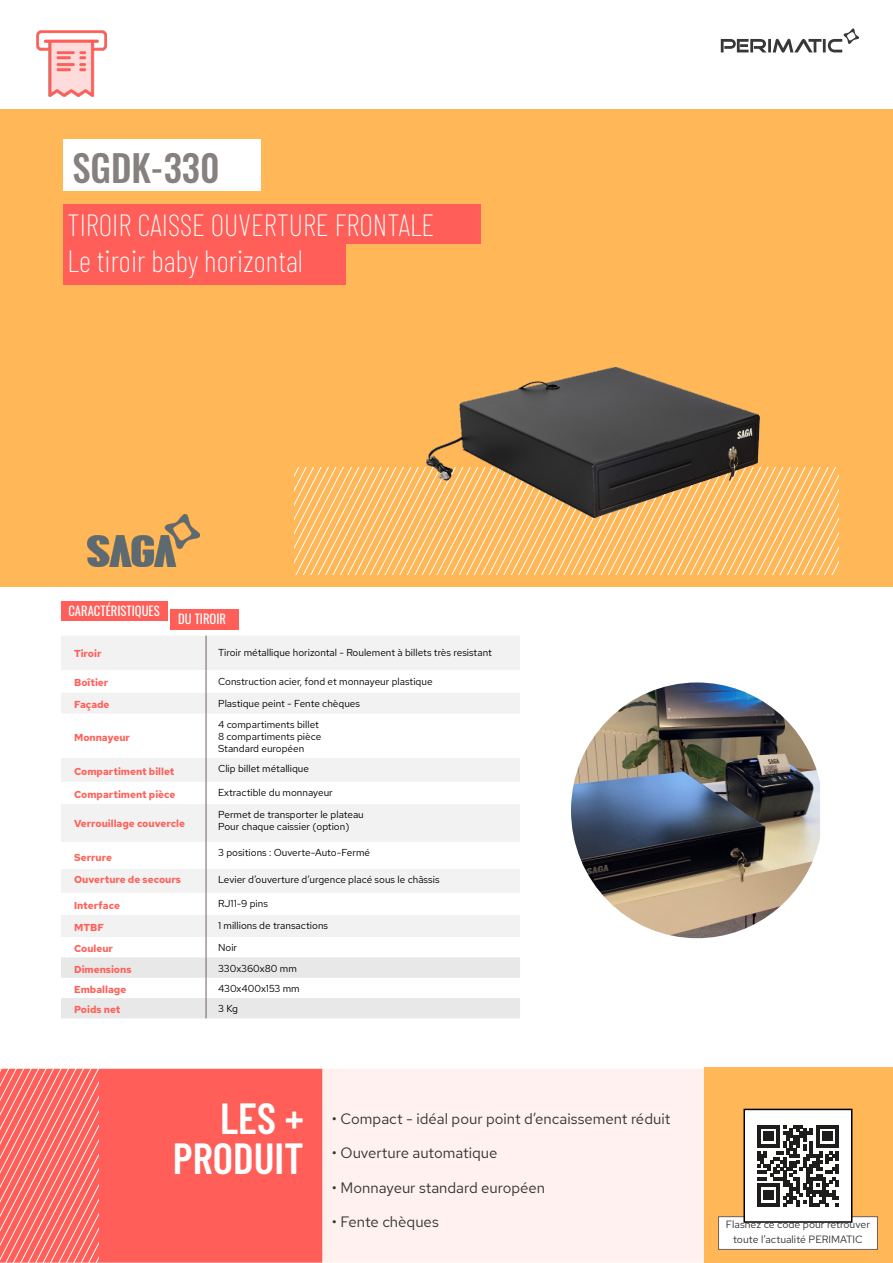
<style>
.page{position:relative;width:893px;height:1263px;background:#fff}
.page>*{position:absolute;margin:0;border:0;box-sizing:border-box;transform-origin:0 0}
.t1{font:600 43.5px/40.5px "Barlow Condensed";color:#fff;text-align:right}
.t2{font:36.75px "Oswald";color:#86807e}
.t3{font:200 30px/36px "Barlow Condensed";color:#fff}
.t4{font:15px "Red Hat Text";color:#333}
.t5{font:12.6px "Oswald";color:#fff}
.t6{font:10.5px/15px "Red Hat Text";color:#333;text-align:center}
.t7{font:10.05px/12px "Red Hat Text";color:#000}
.t8{font:700 10.05px "Red Hat Text";color:#ff5f58}
</style>
<div class="page">
<div style="left:322px;top:1069px;width:383px;height:194px;background:#fff1f0"></div>
<img style="left:571px;top:682px;width:249px;height:256px">
<div style="left:0;top:109px;width:893px;height:477px;background:#ffb758"></div>
<svg style="left:295px;top:468px;width:544px;height:107px"></svg>
<div style="left:63px;top:139px;width:198px;height:52px;background:#fff"></div>
<div style="left:63px;top:204px;width:418px;height:39px;background:#ff5f58"></div>
<div style="left:63px;top:243px;width:283px;height:42px;background:#ff5f58"></div>
<div style="left:99px;top:1069px;width:223px;height:194px;background:#ff5f58"></div>
<svg style="left:0;top:1068px;width:99px;height:195px;background:#ff7771"></svg>
<svg style="left:721px;top:28px;width:138px;height:25px"></svg>
<img style="left:36px;top:31px;width:70px;height:65px">
<img style="left:87px;top:514px;width:112px;height:53px">
<img style="left:422px;top:366px;width:357px;height:155px">
<div style="left:61px;top:601px;width:106px;height:20px;background:#ff5f58"></div>
<div style="left:171px;top:609px;width:68px;height:20px;background:#ff5f58"></div>
<div style="left:61px;top:636px;width:459px;height:34px;background:#f2f2f2"></div>
<div style="left:61px;top:804px;width:459px;height:38px;background:#f2f2f2"></div>
<hr style="left:206px;top:636px;width:1px;height:34px;background:#6d615d">
<svg style="left:61px;top:670px;width:459px;height:134px"></svg>
<hr style="left:206px;top:804px;width:1px;height:38px;background:#6d615d">
<svg style="left:61px;top:842px;width:459px;height:176px"></svg>
<div style="left:705px;top:1068px;width:188px;height:195px;background:#ffb758"></div>
<div style="left:718px;top:1217px;width:159px;height:32px;background:#fff"></div>
<div style="left:718px;top:1216px;width:159px;height:33px;border:1px solid #6d615d"></div>
<div style="left:744px;top:1109px;width:108px;height:113px;background:#fff"></div>
<svg style="left:757px;top:1125px;width:82px;height:81px"></svg>
<div style="left:743px;top:1109px;width:109px;height:114px;border:2px solid #000"></div>
<h2 class="t2" style="left:72px;top:136px;width:149px">SGDK-330</h2>
<h3 class="t3" style="left:68px;top:205px;width:368px">TIROIR CAISSE OUVERTURE FRONTALE<br>Le tiroir baby horizontal</h3>
<p class="t5" style="left:68px;top:600px;width:93px">CARACTÉRISTIQUES</p>
<p class="t5" style="left:178px;top:608px;width:49px">DU TIROIR</p>
<p class="t8" style="left:74px;top:647px;width:29px">Tiroir</p>
<p class="t7" style="left:218px;top:646px;width:275px">Tiroir métallique horizontal - Roulement à billets très resistant</p>
<p class="t8" style="left:74px;top:676px;width:36px">Boîtier</p>
<p class="t7" style="left:218px;top:675px;width:216px">Construction acier, fond et monnayeur plastique</p>
<p class="t8" style="left:74px;top:698px;width:37px">Façade</p>
<p class="t7" style="left:218px;top:697px;width:144px">Plastique peint - Fente chèques</p>
<p class="t8" style="left:74px;top:731px;width:58px">Monnayeur</p>
<p class="t7" style="left:218px;top:718px;width:105px">4 compartiments billet<br>8 compartiments pièce<br>Standard européen</p>
<p class="t8" style="left:74px;top:765px;width:102px">Compartiment billet</p>
<p class="t7" style="left:218px;top:762px;width:92px">Clip billet métallique</p>
<p class="t8" style="left:74px;top:788px;width:103px">Compartiment pièce</p>
<p class="t7" style="left:218px;top:786px;width:116px">Extractible du monnayeur</p>
<p class="t8" style="left:74px;top:817px;width:113px">Verrouillage couvercle</p>
<p class="t7" style="left:218px;top:809px;width:147px">Permet de transporter le plateau<br>Pour chaque caissier (option)</p>
<p class="t8" style="left:74px;top:850px;width:39px">Serrure</p>
<p class="t7" style="left:218px;top:846px;width:153px">3 positions : Ouverte-Auto-Fermé</p>
<p class="t8" style="left:74px;top:873px;width:109px">Ouverture de secours</p>
<p class="t7" style="left:218px;top:873px;width:223px">Levier d’ouverture d’urgence placé sous le châssis</p>
<p class="t8" style="left:74px;top:899px;width:47px">Interface</p>
<p class="t7" style="left:218px;top:897px;width:51px">RJ11-9 pins</p>
<p class="t8" style="left:74px;top:921px;width:31px">MTBF</p>
<p class="t7" style="left:218px;top:919px;width:112px">1 millions de transactions</p>
<p class="t8" style="left:74px;top:942px;width:41px">Couleur</p>
<p class="t7" style="left:218px;top:942px;width:21px">Noir</p>
<p class="t8" style="left:74px;top:962px;width:59px">Dimensions</p>
<p class="t7" style="left:218px;top:962px;width:80px">330x360x80 mm</p>
<p class="t8" style="left:74px;top:983px;width:54px">Emballage</p>
<p class="t7" style="left:218px;top:982px;width:83px">430x400x153 mm</p>
<p class="t8" style="left:74px;top:1003px;width:48px">Poids net</p>
<p class="t7" style="left:218px;top:1003px;width:21px">3 Kg</p>
<h1 class="t1" style="left:173px;top:1095px;width:132px">LES +<br>PRODUIT</h1>
<h3 class="t4" style="left:332px;top:1109px;width:340px">• Compact - idéal pour point d’encaissement réduit</h3>
<h3 class="t4" style="left:332px;top:1143px;width:167px">• Ouverture automatique</h3>
<h3 class="t4" style="left:332px;top:1178px;width:215px">• Monnayeur standard européen</h3>
<h3 class="t4" style="left:332px;top:1212px;width:108px">• Fente chèques</h3>
<p class="t6" style="left:726px;top:1216px;width:146px">Flashez ce code pour retrouver toute l’actualité PERIMATIC</p>
</div>
